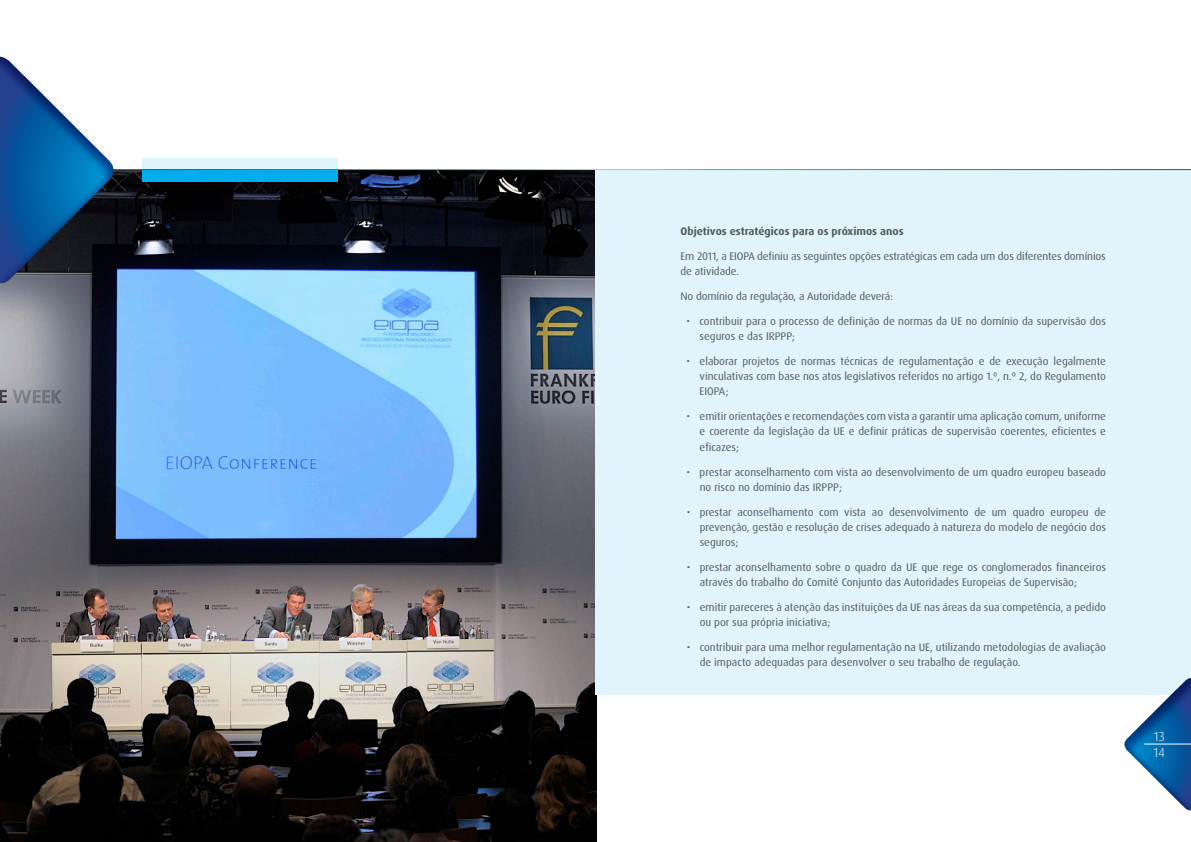
<style>
.page{position:relative;width:1191px;height:842px;background:#fff}
.page>*{position:absolute;margin:0;border:0;box-sizing:border-box;transform-origin:0 0}
.t1{font:300 13px "Dax Pro";color:#fff}
.t2{font:11px/15px "Dax Pro";color:#57585a}
.t3{font:700 11px "Dax Pro";color:#57585a}
</style>
<div class="page">
<img style="left:0;top:170px;width:597px;height:672px">
<div style="left:595px;top:170px;width:596px;height:524px;background:#e1f4fc"></div>
<div style="left:142px;top:158px;width:196px;height:24px;background:#00aeef"></div>
<svg style="left:121px;top:158px;width:1070px;height:12px"></svg>
<svg style="left:0;top:56px;width:121px;height:234px"></svg>
<svg style="left:1119px;top:678px;width:72px;height:133px"></svg>
<hr style="left:1144px;top:744px;width:47px;height:1px;background:#fff">
<p class="t3" style="left:680px;top:224px;width:224px">Objetivos estratégicos para os próximos anos</p>
<p class="t2" style="left:680px;top:249px;width:427px">Em 2011, a EIOPA definiu as seguintes opções estratégicas em cada um dos diferentes domínios de atividade.</p>
<p class="t2" style="left:680px;top:289px;width:214px">No domínio da regulação, a Autoridade deverá:</p>
<p class="t2" style="left:699px;top:314px;width:408px;text-indent:-13px">• contribuir para o processo de definição de normas da UE no domínio da supervisão dos seguros e das IRPPP;</p>
<p class="t2" style="left:699px;top:354px;width:408px;text-align:justify;text-indent:-13px">• elaborar projetos de normas técnicas de regulamentação e de execução legalmente vinculativas com base nos atos legislativos referidos no artigo 1.º, n.º 2, do Regulamento EIOPA;</p>
<p class="t2" style="left:699px;top:409px;width:408px;text-align:justify;text-indent:-13px">• emitir orientações e recomendações com vista a garantir uma aplicação comum, uniforme e coerente da legislação da UE e definir práticas de supervisão coerentes, eficientes e eficazes;</p>
<p class="t2" style="left:699px;top:464px;width:408px;text-indent:-13px">• prestar aconselhamento com vista ao desenvolvimento de um quadro europeu baseado no risco no domínio das IRPPP;</p>
<p class="t2" style="left:699px;top:504px;width:408px;text-align:justify;text-indent:-13px">• prestar aconselhamento com vista ao desenvolvimento de um quadro europeu de prevenção, gestão e resolução de crises adequado à natureza do modelo de negócio dos seguros;</p>
<p class="t2" style="left:699px;top:559px;width:408px;text-indent:-13px">• prestar aconselhamento sobre o quadro da UE que rege os conglomerados financeiros através do trabalho do Comité Conjunto das Autoridades Europeias de Supervisão;</p>
<p class="t2" style="left:699px;top:599px;width:408px;text-indent:-13px">• emitir pareceres à atenção das instituições da UE nas áreas da sua competência, a pedido ou por sua própria iniciativa;</p>
<p class="t2" style="left:699px;top:639px;width:408px;text-indent:-13px">• contribuir para uma melhor regulamentação na UE, utilizando metodologias de avaliação de impacto adequadas para desenvolver o seu trabalho de regulação.</p>
<p class="t1" style="left:1153px;top:728px;width:12px">13</p>
<p class="t1" style="left:1153px;top:744px;width:13px">14</p>
</div>
